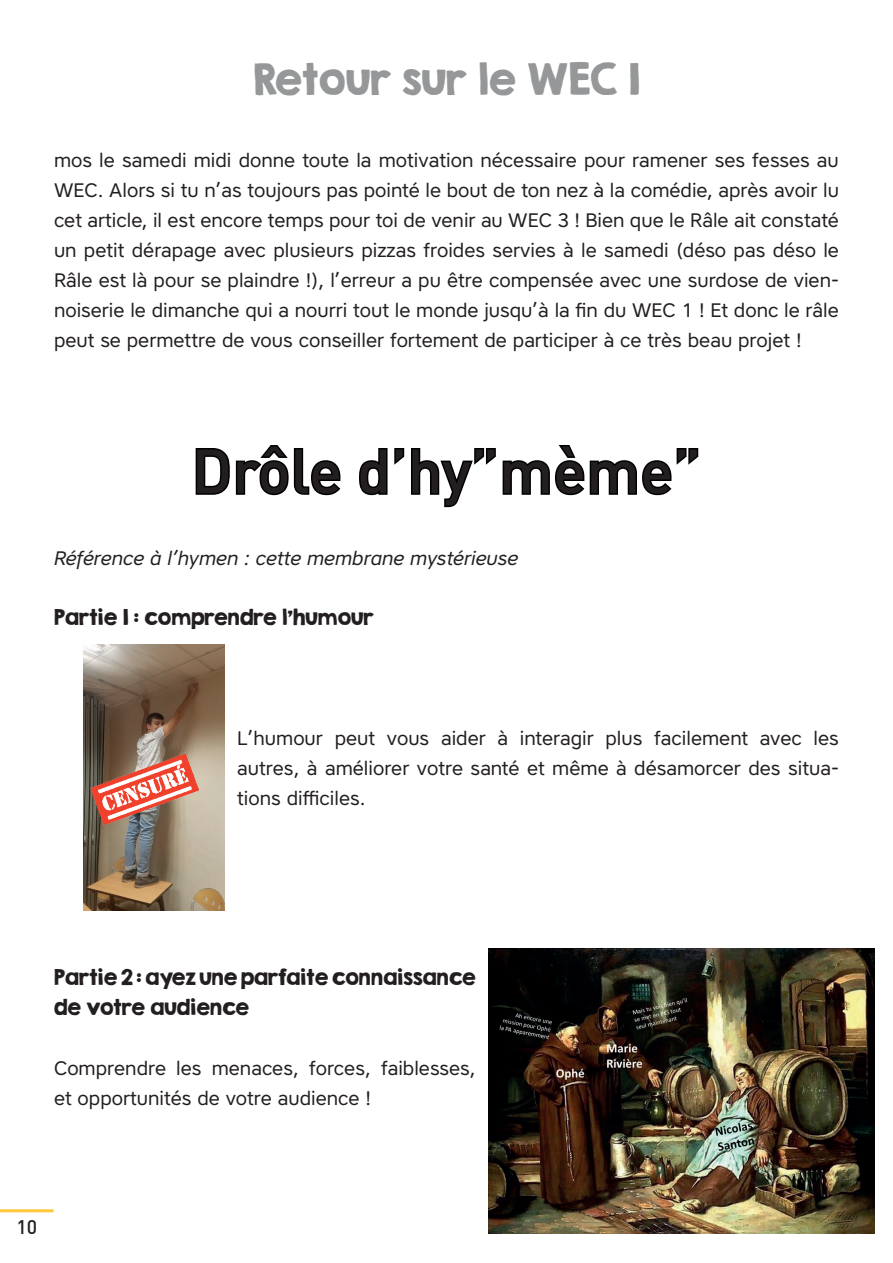
<style>
.page{position:relative;width:893px;height:1263px;background:#fff}
.page>*{position:absolute;margin:0;border:0;box-sizing:border-box;transform-origin:0 0}
.t1{font:500 61.5px "DIN Pro";color:#231f20}
.t2{font:39px "KG Second Chances Solid";color:#959798}
.t3{font:19.5px/30px "Core Sans A45";color:#231f20;text-align:justify}
.t4{font:19.5px/30px "KG Second Chances Solid";color:#231f20}
.t5{font:italic 19.5px "Core Sans A45";color:#231f20}
.t6{font:500 19.5px "DIN Pro";color:#231f20}
</style>
<div class="page">
<hr style="left:0;top:1209px;width:54px;height:3px;background:#fec83d">
<svg style="left:195px;top:445px;width:146px;height:51px"></svg>
<svg style="left:359px;top:445px;width:340px;height:63px"></svg>
<img style="left:488px;top:949px;width:386px;height:284px">
<img style="left:83px;top:644px;width:142px;height:266px">
<img style="left:83px;top:742px;width:123px;height:95px">
<h2 class="t2" style="left:253px;top:54px;width:388px">Retour sur le WEC 1</h2>
<p class="t3" style="left:54px;top:145px;width:787px">mos le samedi midi donne toute la motivation nécessaire pour ramener ses fesses au WEC. Alors si tu n’as toujours pas pointé le bout de ton nez à la comédie, après avoir lu cet article, il est encore temps pour toi de venir au WEC 3 ! Bien que le Râle ait constaté un petit dérapage avec plusieurs pizzas froides servies à le samedi (déso pas déso le Râle est là pour se plaindre !), l’erreur a pu être compensée avec une surdose de vien&shy;noiserie le dimanche qui a nourri tout le monde jusqu’à la fin du WEC 1 ! Et donc le râle peut se permettre de vous conseiller fortement de participer à ce très beau projet !</p>
<h1 class="t1" style="left:191px;top:421px;width:512px">Drôle d’hy”mème”</h1>
<p class="t5" style="left:54px;top:546px;width:466px">Référence à l’hymen : cette membrane mystérieuse</p>
<p class="t4" style="left:54px;top:602px;width:321px">Partie 1 : comprendre l’humour</p>
<p class="t3" style="left:237px;top:723px;width:603px">L’humour peut vous aider à interagir plus facilement avec les autres, à améliorer votre santé et même à désamorcer des situa&shy;tions difficiles.</p>
<p class="t4" style="left:54px;top:962px;width:423px">Partie 2 : ayez une parfaite connaissance de votre audience</p>
<p class="t3" style="left:54px;top:1053px;width:423px">Comprendre les menaces, forces, faiblesses, et opportunités de votre audience !</p>
<p class="t6" style="left:16px;top:1211px;width:22px">10</p>
</div>
